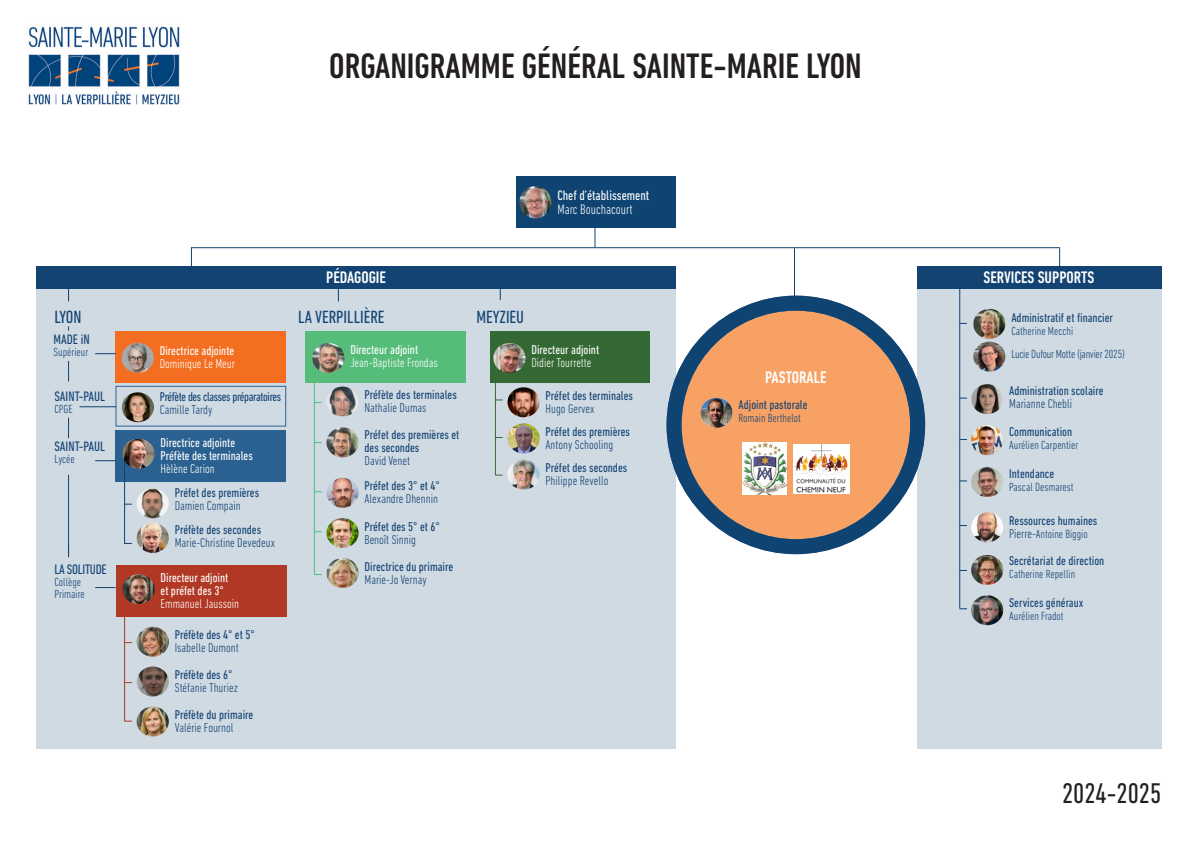
<style>
.page{position:relative;width:1191px;height:842px;background:#fff}
.page>*{position:absolute;margin:0;border:0;box-sizing:border-box;transform-origin:0 0}
.t1{font:500 condensed 36px "DIN Next LT Pro";color:#231f20}
.t2{font:condensed 29px "DIN Next LT Pro";color:#231f20}
.t3{font:condensed 18px "DIN Next LT Pro";color:#124373}
.t4{font:500 condensed 17px "DIN Next LT Pro";color:#fff}
.t5{font:condensed 14px "DIN Next LT Pro";color:#124373}
.t6{font:condensed 14px "DIN Next LT Pro";color:#fff}
.t7{font:300 condensed 14px "DIN Next LT Pro";color:#fff}
.t8{font:condensed 14px "DIN Next LT Pro";letter-spacing:-.02em;color:#124373}
.t9{font:condensed 13px/13px "DIN Next LT Pro";color:#124373}
.t10{font:condensed 13px/13px "DIN Next LT Pro";color:#fff}
.t11{font:300 condensed 13px/13px "DIN Next LT Pro";color:#124373}
.t12{font:condensed 13px/13px "DIN Next LT Pro";letter-spacing:-.025em;color:#124373}
.t13{font:300 condensed 13px/13px "DIN Next LT Pro";color:#fff}
.t14{font:300 condensed 12px "DIN Next LT Pro";color:#124373}
.t15{font:300 condensed 12px "DIN Next LT Pro";letter-spacing:-.02em;color:#124373}
.s1{font-weight:300}
.s2{font-weight:400}
.s3{font-size:13px}
</style>
<div class="page">
<div style="left:36px;top:286px;width:639px;height:463px;background:#d0dae3"></div>
<div style="left:116px;top:565px;width:170px;height:52px;background:#b13825"></div>
<div style="left:116px;top:430px;width:170px;height:51px;background:#2a6190"></div>
<div style="left:490px;top:331px;width:159px;height:52px;background:#356933"></div>
<div style="left:305px;top:331px;width:160px;height:52px;background:#55bc7a"></div>
<div style="left:116px;top:331px;width:170px;height:52px;background:#f36e21"></div>
<svg style="left:674px;top:303px;width:243px;height:244px;background:#e09866"></svg>
<img style="left:28px;top:26px;width:152px;height:79px">
<div style="left:36px;top:266px;width:639px;height:23px;background:#124373"></div>
<img style="left:137px;top:523px;width:32px;height:30px">
<img style="left:137px;top:627px;width:32px;height:30px">
<img style="left:137px;top:666px;width:32px;height:30px">
<img style="left:137px;top:706px;width:32px;height:30px">
<hr style="left:191px;top:247px;width:869px;height:1px;background:#0e4271">
<hr style="left:124px;top:453px;width:1px;height:91px;background:#0e4271">
<svg style="left:68px;top:289px;width:1px;height:12px"></svg>
<svg style="left:191px;top:248px;width:1px;height:18px"></svg>
<hr style="left:124px;top:590px;width:1px;height:131px;background:#b13825">
<div style="left:916px;top:266px;width:245px;height:23px;background:#124373"></div>
<div style="left:916px;top:286px;width:245px;height:463px;background:#d0dae3"></div>
<img style="left:971px;top:555px;width:32px;height:30px">
<img style="left:971px;top:512px;width:32px;height:30px">
<img style="left:973px;top:309px;width:32px;height:30px">
<img style="left:971px;top:595px;width:32px;height:30px">
<img style="left:971px;top:467px;width:32px;height:30px">
<img style="left:971px;top:425px;width:32px;height:30px">
<img style="left:971px;top:384px;width:32px;height:30px">
<hr style="left:959px;top:281px;width:1px;height:327px;background:#0e4271">
<svg style="left:594px;top:228px;width:1px;height:19px"></svg>
<img style="left:326px;top:387px;width:32px;height:30px">
<img style="left:326px;top:427px;width:32px;height:30px">
<img style="left:326px;top:478px;width:32px;height:30px">
<img style="left:326px;top:518px;width:32px;height:30px">
<img style="left:326px;top:558px;width:32px;height:30px">
<hr style="left:314px;top:362px;width:1px;height:213px;background:#55bc7a">
<hr style="left:495px;top:360px;width:1px;height:115px;background:#386b34">
<svg style="left:338px;top:289px;width:1px;height:12px"></svg>
<hr style="left:794px;top:248px;width:1px;height:56px;background:#0e4271">
<svg style="left:1059px;top:248px;width:1px;height:18px"></svg>
<img style="left:122px;top:574px;width:33px;height:30px">
<img style="left:312px;top:343px;width:32px;height:30px">
<img style="left:137px;top:488px;width:32px;height:30px">
<img style="left:493px;top:343px;width:32px;height:30px">
<div style="left:666px;top:296px;width:259px;height:258px;border:15px solid #0e4372;border-radius:50%"></div>
<img style="left:700px;top:398px;width:32px;height:30px">
<img style="left:507px;top:460px;width:32px;height:30px">
<img style="left:122px;top:439px;width:33px;height:30px">
<svg style="left:68px;top:361px;width:1px;height:20px"></svg>
<hr style="left:68px;top:475px;width:1px;height:81px;background:#0e4271">
<svg style="left:95px;top:353px;width:21px;height:1px"></svg>
<svg style="left:95px;top:460px;width:21px;height:1px"></svg>
<svg style="left:95px;top:587px;width:21px;height:1px"></svg>
<img style="left:742px;top:442px;width:44px;height:53px">
<img style="left:793px;top:444px;width:56px;height:49px">
<div style="left:516px;top:177px;width:159px;height:51px;background:#0e4372"></div>
<img style="left:519px;top:186px;width:32px;height:32px;border-radius:16px">
<img style="left:122px;top:343px;width:32px;height:30px">
<img style="left:507px;top:423px;width:32px;height:30px">
<img style="left:507px;top:387px;width:32px;height:30px">
<img style="left:122px;top:392px;width:32px;height:30px">
<hr style="left:80px;top:406px;width:36px;height:1px;background:#0e4271">
<svg style="left:68px;top:418px;width:1px;height:20px"></svg>
<img style="left:973px;top:342px;width:32px;height:30px">
<p class="t1" style="left:329px;top:46px;width:534px">ORGANIGRAMME GÉNÉRAL SAINTE-MARIE LYON</p>
<p class="t6" style="left:557px;top:188px;width:93px">Chef d’établissement</p>
<p class="t7" style="left:557px;top:202px;width:77px">Marc Bouchacourt</p>
<p class="t3" style="left:54px;top:307px;width:29px">LYON</p>
<p class="t5" style="left:54px;top:331px;width:38px">MADE iN</p>
<p class="t14" style="left:54px;top:345px;width:36px">Supérieur</p>
<p class="t10" style="left:160px;top:344px;width:77px">Directrice adjointe<br><span class="s1">Dominique Le Meur</span></p>
<p class="t5" style="left:54px;top:388px;width:52px">SAINT-PAUL</p>
<p class="t14" style="left:54px;top:402px;width:20px">CPGE</p>
<p class="t5" style="left:54px;top:438px;width:52px">SAINT-PAUL</p>
<p class="t14" style="left:54px;top:452px;width:22px">Lycée</p>
<p class="t8" style="left:54px;top:561px;width:54px">LA SOLITUDE</p>
<p class="t14" style="left:54px;top:575px;width:28px">Collège</p>
<p class="t14" style="left:54px;top:587px;width:32px">Primaire</p>
<p class="t12" style="left:160px;top:390px;width:123px">Préfète des classes préparatoires<br><span class="s1">Camille Tardy</span></p>
<p class="t10" style="left:161px;top:436px;width:76px">Directrice adjointe</p>
<p class="t10" style="left:161px;top:449px;width:94px">Préfète des terminales<br><span class="s1">Hèlène Carion</span></p>
<p class="t9" style="left:175px;top:486px;width:86px">Préfet des premières<br><span class="s1">Damien Compain</span></p>
<p class="t11" style="left:175px;top:523px;width:102px"><span class="s2">Préfète des secondes<br></span>Marie-Christine Devedeux</p>
<p class="t10" style="left:161px;top:571px;width:80px">Directeur adjoint et préfet des 3°<br><span class="s1">Emmanuel Jaussoin</span></p>
<p class="t9" style="left:175px;top:628px;width:81px">Préfète des 4° et 5°<br><span class="s1">Isabelle Dumont</span></p>
<p class="t11" style="left:175px;top:668px;width:65px"><span class="s2">Préfète des 6°<br></span>Stéfanie Thuriez</p>
<p class="t9" style="left:175px;top:708px;width:80px">Préfète du primaire<br><span class="s1">Valérie Fournol</span></p>
<p class="t4" style="left:326px;top:268px;width:61px">PÉDAGOGIE</p>
<p class="t3" style="left:298px;top:306px;width:88px">LA VERPILLIÈRE</p>
<p class="t3" style="left:476px;top:306px;width:49px">MEYZIEU</p>
<p class="t13" style="left:350px;top:343px;width:89px"><span class="s2">Directeur adjoint<br></span>Jean-Baptiste Frondas</p>
<p class="t9" style="left:364px;top:388px;width:94px">Préfète des terminales<br><span class="s1">Nathalie Dumas</span></p>
<p class="t9" style="left:364px;top:428px;width:96px">Préfet des premières et des secondes<br><span class="s1">David Venet</span></p>
<p class="t11" style="left:364px;top:479px;width:77px"><span class="s2">Préfet des 3° et 4°<br></span>Alexandre Dhennin</p>
<p class="t9" style="left:364px;top:520px;width:77px">Préfet des 5° et 6°<br><span class="s1">Benoît Sinnig</span></p>
<p class="t9" style="left:364px;top:560px;width:90px">Directrice du primaire<br><span class="s1">Marie-Jo Vernay</span></p>
<p class="t10" style="left:531px;top:343px;width:69px">Directeur adjoint<br><span class="s1">Didier Tourrette</span></p>
<p class="t9" style="left:545px;top:388px;width:89px">Préfet des terminales<br><span class="s1">Hugo Gervex</span></p>
<p class="t9" style="left:545px;top:425px;width:86px">Préfet des premières<br><span class="s1">Antony Schooling</span></p>
<p class="t9" style="left:545px;top:461px;width:83px">Préfet des secondes<br><span class="s1">Philippe Revello</span></p>
<p class="t4" style="left:765px;top:368px;width:63px">PASTORALE</p>
<p class="t9" style="left:738px;top:398px;width:71px">Adjoint pastorale</p>
<p class="t14" style="left:738px;top:411px;width:64px">Romain Berthelot</p>
<p class="t4" style="left:983px;top:268px;width:112px">SERVICES SUPPORTS</p>
<p class="t9" style="left:1011px;top:311px;width:103px">Administratif et financier</p>
<p class="t14" style="left:1011px;top:324px;width:63px">Catherine Mecchi</p>
<p class="t15" style="left:1011px;top:347px;width:115px">Lucie Dufour Motte (janvier 2025)</p>
<p class="t9" style="left:1009px;top:384px;width:96px">Administration scolaire<br><span class="s1">Marianne Chebli</span></p>
<p class="t9" style="left:1009px;top:425px;width:64px">Communication</p>
<p class="t14" style="left:1009px;top:438px;width:71px">Aurélien Carpentier</p>
<p class="t9" style="left:1009px;top:467px;width:47px">Intendance</p>
<p class="t14" style="left:1009px;top:480px;width:66px">Pascal Desmarest</p>
<p class="t9" style="left:1009px;top:514px;width:90px">Ressources humaines</p>
<p class="t14" style="left:1009px;top:527px;width:80px"><span class="s3">Pierre-</span>Antoine Biggio</p>
<p class="t9" style="left:1009px;top:554px;width:97px">Secrétariat de direction</p>
<p class="t14" style="left:1009px;top:567px;width:67px">Catherine Repellin</p>
<p class="t9" style="left:1009px;top:596px;width:76px">Services généraux</p>
<p class="t14" style="left:1009px;top:609px;width:56px">Aurélien Fradot</p>
<p class="t2" style="left:1062px;top:776px;width:101px">2024-2025</p>
</div>
